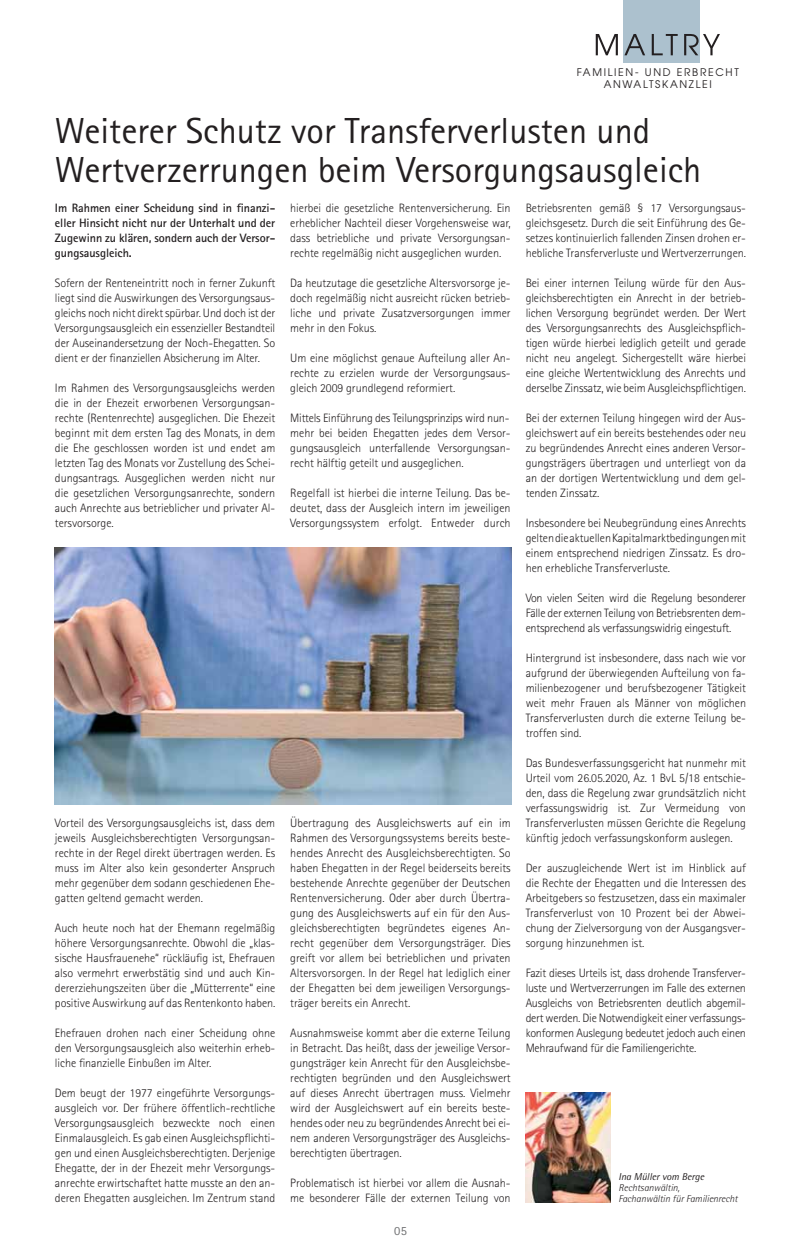
<style>
.page{position:relative;width:801px;height:1255px;background:#fff}
.page>*{position:absolute;margin:0;border:0;box-sizing:border-box;transform-origin:0 0}
.t1{font:36.25px/38.8px "Rotis Sans Serif";color:#231f20}
.t2{font:12.5px "Rotis Sans Serif";color:#6d6e70}
.t3{font:300 12.12px/15px "Rotis Sans Serif";letter-spacing:-.005em;color:#231f20;text-align:justify}
.t4{font:700 12.12px/15px "Rotis Sans Serif";letter-spacing:-.005em;color:#231f20;text-align:justify}
.t5{font:10.5px/12.6px "Avant Garde";letter-spacing:.16em;color:#231f20;text-align:center}
.t6{font:italic 300 10px/11.2px "AT Rotis Semi Sans";color:#231f20}
.t7{font:italic 10px "AT Rotis Semi Sans";color:#231f20}
</style>
<div class="page">
<img style="left:55px;top:547px;width:456px;height:257px">
<img style="left:525px;top:1092px;width:85px;height:110px">
<div style="left:623px;top:0;width:77px;height:62px;background:#acc1ce"></div>
<svg style="left:596px;top:34px;width:22px;height:21px"></svg>
<svg style="left:624px;top:34px;width:21px;height:21px"></svg>
<svg style="left:652px;top:34px;width:26px;height:21px"></svg>
<svg style="left:684px;top:34px;width:36px;height:21px"></svg>
<p class="t5" style="left:577px;top:67px;width:164px">FAMILIEN- UND ERBRECHT<br>ANWALTSKANZLEI</p>
<h1 class="t1" style="left:55px;top:115px;width:648px">Weiterer Schutz vor Transferverlusten und<br>Wertverzerrungen beim Versorgungsausgleich</h1>
<p class="t4" style="left:55px;top:201px;width:222px">Im Rahmen einer Scheidung sind in finanzi&shy;eller Hinsicht nicht nur der Unterhalt und der Zugewinn zu klären, sondern auch der Versor&shy;gungsausgleich.</p>
<p class="t3" style="left:55px;top:276px;width:222px">Sofern der Renteneintritt noch in ferner Zukunft liegt sind die Auswirkungen des Versorgungsaus&shy;gleichs noch nicht direkt spürbar. Und doch ist der Versorgungsausgleich ein essenzieller Bestandteil der Auseinandersetzung der Noch-Ehegatten. So dient er der finanziellen Absicherung im Alter.</p>
<p class="t3" style="left:55px;top:381px;width:222px">Im Rahmen des Versorgungsausgleichs werden die in der Ehezeit erworbenen Versorgungsan&shy;rechte (Rentenrechte) ausgeglichen. Die Ehezeit beginnt mit dem ersten Tag des Monats, in dem die Ehe geschlossen worden ist und endet am letzten Tag des Monats vor Zustellung des Schei&shy;dungsantrags. Ausgeglichen werden nicht nur die gesetzlichen Versorgungsanrechte, sondern auch Anrechte aus betrieblicher und privater Al&shy;tersvorsorge.</p>
<p class="t3" style="left:290px;top:201px;width:222px">hierbei die gesetzliche Rentenversicherung. Ein erheblicher Nachteil dieser Vorgehensweise war, dass betriebliche und private Versorgungsan&shy;rechte regelmäßig nicht ausgeglichen wurden.</p>
<p class="t3" style="left:290px;top:276px;width:222px">Da heutzutage die gesetzliche Altersvorsorge je&shy;doch regelmäßig nicht ausreicht rücken betrieb&shy;liche und private Zusatzversorgungen immer mehr in den Fokus.</p>
<p class="t3" style="left:290px;top:351px;width:222px">Um eine möglichst genaue Aufteilung aller An&shy;rechte zu erzielen wurde der Versorgungsaus&shy;gleich 2009 grundlegend reformiert.</p>
<p class="t3" style="left:290px;top:411px;width:222px">Mittels Einführung des Teilungsprinzips wird nun&shy;mehr bei beiden Ehegatten jedes dem Versor&shy;gungsausgleich unterfallende Versorgungsan&shy;recht hälftig geteilt und ausgeglichen.</p>
<p class="t3" style="left:290px;top:486px;width:222px">Regelfall ist hierbei die interne Teilung. Das be&shy;deutet, dass der Ausgleich intern im jeweiligen Versorgungssystem erfolgt. Entweder durch</p>
<p class="t3" style="left:55px;top:816px;width:222px">Vorteil des Versorgungsausgleichs ist, dass dem jeweils Ausgleichsberechtigten Versorgungsan&shy;rechte in der Regel direkt übertragen werden. Es muss im Alter also kein gesonderter Anspruch mehr gegenüber dem sodann geschiedenen Ehe&shy;gatten geltend gemacht werden.</p>
<p class="t3" style="left:55px;top:921px;width:222px">Auch heute noch hat der Ehemann regelmäßig höhere Versorgungsanrechte. Obwohl die „klas&shy;sische Hausfrauenehe“ rückläufig ist, Ehefrauen also vermehrt erwerbstätig sind und auch Kin&shy;dererziehungszeiten über die „Mütterrente“ eine positive Auswirkung auf das Rentenkonto haben.</p>
<p class="t3" style="left:55px;top:1026px;width:222px">Ehefrauen drohen nach einer Scheidung ohne den Versorgungsausgleich also weiterhin erheb&shy;liche finanzielle Einbußen im Alter.</p>
<p class="t3" style="left:55px;top:1086px;width:222px">Dem beugt der 1977 eingeführte Versorgungs&shy;ausgleich vor. Der frühere öffentlich-rechtliche Versorgungsausgleich bezweckte noch einen Einmalausgleich. Es gab einen Ausgleichspflichti&shy;gen und einen Ausgleichsberechtigten. Derjenige Ehegatte, der in der Ehezeit mehr Versorgungs&shy;anrechte erwirtschaftet hatte musste an den an&shy;deren Ehegatten ausgleichen. Im Zentrum stand</p>
<p class="t3" style="left:290px;top:816px;width:222px">Übertragung des Ausgleichswerts auf ein im Rahmen des Versorgungssystems bereits beste&shy;hendes Anrecht des Ausgleichsberechtigten. So haben Ehegatten in der Regel beiderseits bereits bestehende Anrechte gegenüber der Deutschen Rentenversicherung. Oder aber durch Übertra&shy;gung des Ausgleichswerts auf ein für den Aus&shy;gleichsberechtigten begründetes eigenes An&shy;recht gegenüber dem Versorgungsträger. Dies greift vor allem bei betrieblichen und privaten Altersvorsorgen. In der Regel hat lediglich einer der Ehegatten bei dem jeweiligen Versorgungs&shy;träger bereits ein Anrecht.</p>
<p class="t3" style="left:290px;top:1026px;width:222px">Ausnahmsweise kommt aber die externe Teilung in Betracht. Das heißt, dass der jeweilige Versor&shy;gungsträger kein Anrecht für den Ausgleichsbe&shy;rechtigten begründen und den Ausgleichswert auf dieses Anrecht übertragen muss. Vielmehr wird der Ausgleichswert auf ein bereits beste&shy;hendes oder neu zu begründendes Anrecht bei ei&shy;nem anderen Versorgungsträger des Ausgleichs&shy;berechtigten übertragen.</p>
<p class="t3" style="left:290px;top:1176px;width:222px">Problematisch ist hierbei vor allem die Ausnah&shy;me besonderer Fälle der externen Teilung von</p>
<p class="t2" style="left:394px;top:1226px;width:14px">05</p>
<p class="t3" style="left:526px;top:201px;width:222px">Betriebsrenten gemäß § 17 Versorgungsaus&shy;gleichsgesetz. Durch die seit Einführung des Ge&shy;setzes kontinuierlich fallenden Zinsen drohen er&shy;hebliche Transferverluste und Wertverzerrungen.</p>
<p class="t3" style="left:526px;top:276px;width:222px">Bei einer internen Teilung würde für den Aus&shy;gleichsberechtigten ein Anrecht in der betrieb&shy;lichen Versorgung begründet werden. Der Wert des Versorgungsanrechts des Ausgleichspflich&shy;tigen würde hierbei lediglich geteilt und gerade nicht neu angelegt. Sichergestellt wäre hierbei eine gleiche Wertentwicklung des Anrechts und derselbe Zinssatz, wie beim Ausgleichspflichtigen.</p>
<p class="t3" style="left:526px;top:411px;width:222px">Bei der externen Teilung hingegen wird der Aus&shy;gleichswert auf ein bereits bestehendes oder neu zu begründendes Anrecht eines anderen Versor&shy;gungsträgers übertragen und unterliegt von da an der dortigen Wertentwicklung und dem gel&shy;tenden Zinssatz.</p>
<p class="t3" style="left:526px;top:516px;width:222px">Insbesondere bei Neubegründung eines Anrechts gelten die aktuellen Kapitalmarktbedingungen mit einem entsprechend niedrigen Zinssatz. Es dro&shy;hen erhebliche Transferverluste.</p>
<p class="t3" style="left:526px;top:591px;width:222px">Von vielen Seiten wird die Regelung besonderer Fälle der externen Teilung von Betriebsrenten dem&shy;entsprechend als verfassungswidrig eingestuft.</p>
<p class="t3" style="left:526px;top:651px;width:222px">Hintergrund ist insbesondere, dass nach wie vor aufgrund der überwiegenden Aufteilung von fa&shy;milienbezogener und berufsbezogener Tätigkeit weit mehr Frauen als Männer von möglichen Transferverlusten durch die externe Teilung be&shy;troffen sind.</p>
<p class="t3" style="left:526px;top:756px;width:222px">Das Bundesverfassungsgericht hat nunmehr mit Urteil vom 26.05.2020, Az. 1 BvL 5/18 entschie&shy;den, dass die Regelung zwar grundsätzlich nicht verfassungswidrig ist. Zur Vermeidung von Transferverlusten müssen Gerichte die Regelung künftig jedoch verfassungskonform auslegen.</p>
<p class="t3" style="left:526px;top:861px;width:222px">Der auszugleichende Wert ist im Hinblick auf die Rechte der Ehegatten und die Interessen des Arbeitgebers so festzusetzen, dass ein maximaler Transferverlust von 10 Prozent bei der Abwei&shy;chung der Zielversorgung von der Ausgangsver&shy;sorgung hinzunehmen ist.</p>
<p class="t3" style="left:526px;top:966px;width:222px">Fazit dieses Urteils ist, dass drohende Transferver&shy;luste und Wertverzerrungen im Falle des externen Ausgleichs von Betriebsrenten deutlich abgemil&shy;dert werden. Die Notwendigkeit einer verfassungs&shy;konformen Auslegung bedeutet jedoch auch einen Mehraufwand für die Familiengerichte.</p>
<p class="t7" style="left:618px;top:1172px;width:87px">Ina Müller vom Berge</p>
<p class="t6" style="left:618px;top:1181px;width:121px">Rechtsanwältin,<br>Fachanwältin für Familienrecht</p>
</div>
